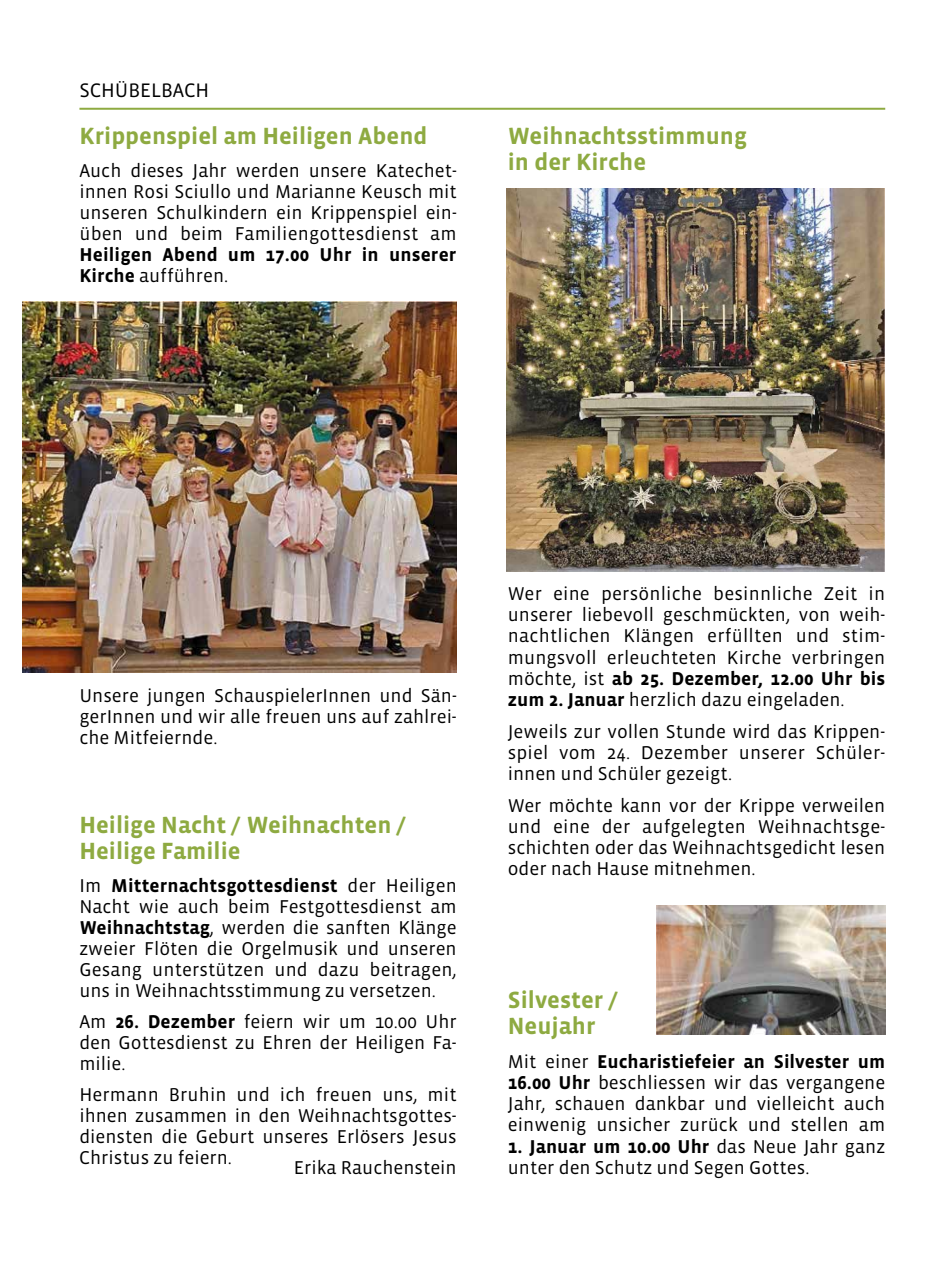
<style>
.page{position:relative;width:942px;height:1276px;background:#fff}
.page>*{position:absolute;margin:0;border:0;box-sizing:border-box;transform-origin:0 0}
.t1{font:700 24px/26.2px "Vista Sans";color:#8eaa41}
.t2{font:20px "Vista Sans";color:#000}
.t3{font:19px/21px "Vista Sans";color:#000;text-align:justify}
.t4{font:700 19px/21px "Vista Sans";letter-spacing:.01em;color:#000}
.s1{font-weight:400}
.s2{font-weight:700}
</style>
<div class="page">
<hr style="left:79px;top:108px;width:805px;height:2px;background:#8eaa41">
<img style="left:23px;top:302px;width:433px;height:371px">
<img style="left:506px;top:189px;width:378px;height:382px">
<img style="left:656px;top:905px;width:228px;height:129px">
<p class="t2" style="left:79px;top:80px;width:131px">SCHÜBELBACH</p>
<p class="t1" style="left:79px;top:123px;width:349px">Krippenspiel am Heiligen Abend</p>
<p class="t3" style="left:79px;top:160px;width:379px">Auch dieses Jahr werden unsere Katechet&shy;innen Rosi Sciullo und Marianne Keusch mit unseren Schulkindern ein Krippenspiel ein&shy;üben und beim Familiengottesdienst am</p>
<p class="t4" style="left:79px;top:244px;width:378px">Heiligen Abend um 17.00 Uhr in unserer<br>Kirche <span class="s1">aufführen.</span></p>
<p class="t1" style="left:507px;top:123px;width:240px">Weihnachtsstimmung in der Kirche</p>
<p class="t3" style="left:79px;top:685px;width:379px">Unsere jungen SchauspielerInnen und Sän&shy;gerInnen und wir alle freuen uns auf zahlrei&shy;che Mitfeiernde.</p>
<p class="t1" style="left:79px;top:812px;width:328px">Heilige Nacht / Weihnachten /<br>Heilige Familie</p>
<p class="t3" style="left:79px;top:875px;width:379px">Im <span class="s2">Mitternachtsgottesdienst</span> der Heiligen Nacht wie auch beim Festgottesdienst am <span class="s2">Weihnachtstag</span>, werden die sanften Klänge zweier Flöten die Orgelmusik und unseren Gesang unterstützen und dazu beitragen, uns in Weihnachtsstimmung zu versetzen.</p>
<p class="t3" style="left:79px;top:1011px;width:379px;text-align:left">Am <span class="s2">26. Dezember</span> feiern wir um 10.00 Uhr den Gottesdienst zu Ehren der Heiligen Fa-- milie.</p>
<p class="t3" style="left:79px;top:1084px;width:379px">Hermann Bruhin und ich freuen uns, mit ihnen zusammen in den Weihnachtsgottes&shy;diensten die Geburt unseres Erlösers Jesus Christus zu feiern.</p>
<p class="t3" style="left:294px;top:1157px;width:164px">Erika Rauchenstein</p>
<p class="t3" style="left:507px;top:583px;width:379px">Wer eine persönliche besinnliche Zeit in unserer liebevoll geschmückten, von weih&shy;nachtlichen Klängen erfüllten und stim&shy;mungsvoll erleuchteten Kirche verbringen möchte, ist <span class="s2">ab 25. Dezember, 12.00 Uhr bis zum 2. Januar</span> herzlich dazu eingeladen.</p>
<p class="t3" style="left:507px;top:721px;width:377px">Jeweils zur vollen Stunde wird das Krippen&shy;spiel vom 24. Dezember unserer Schüler&shy;innen und Schüler gezeigt.</p>
<p class="t3" style="left:507px;top:795px;width:379px">Wer möchte kann vor der Krippe verweilen und eine der aufgelegten Weihnachtsge&shy;schichten oder das Weihnachtsgedicht lesen oder nach Hause mitnehmen.</p>
<p class="t1" style="left:507px;top:987px;width:112px">Silvester /<br>Neujahr</p>
<p class="t3" style="left:507px;top:1051px;width:379px">Mit einer <span class="s2">Eucharistiefeier an Silvester um 16.00 Uhr</span> beschliessen wir das vergangene Jahr, schauen dankbar und vielleicht auch einwenig unsicher zurück und stellen am</p>
<p class="t3" style="left:507px;top:1136px;width:379px"><span class="s2">1. Januar um 10.00 Uhr</span> das Neue Jahr ganz unter den Schutz und Segen Gottes.</p>
</div>
